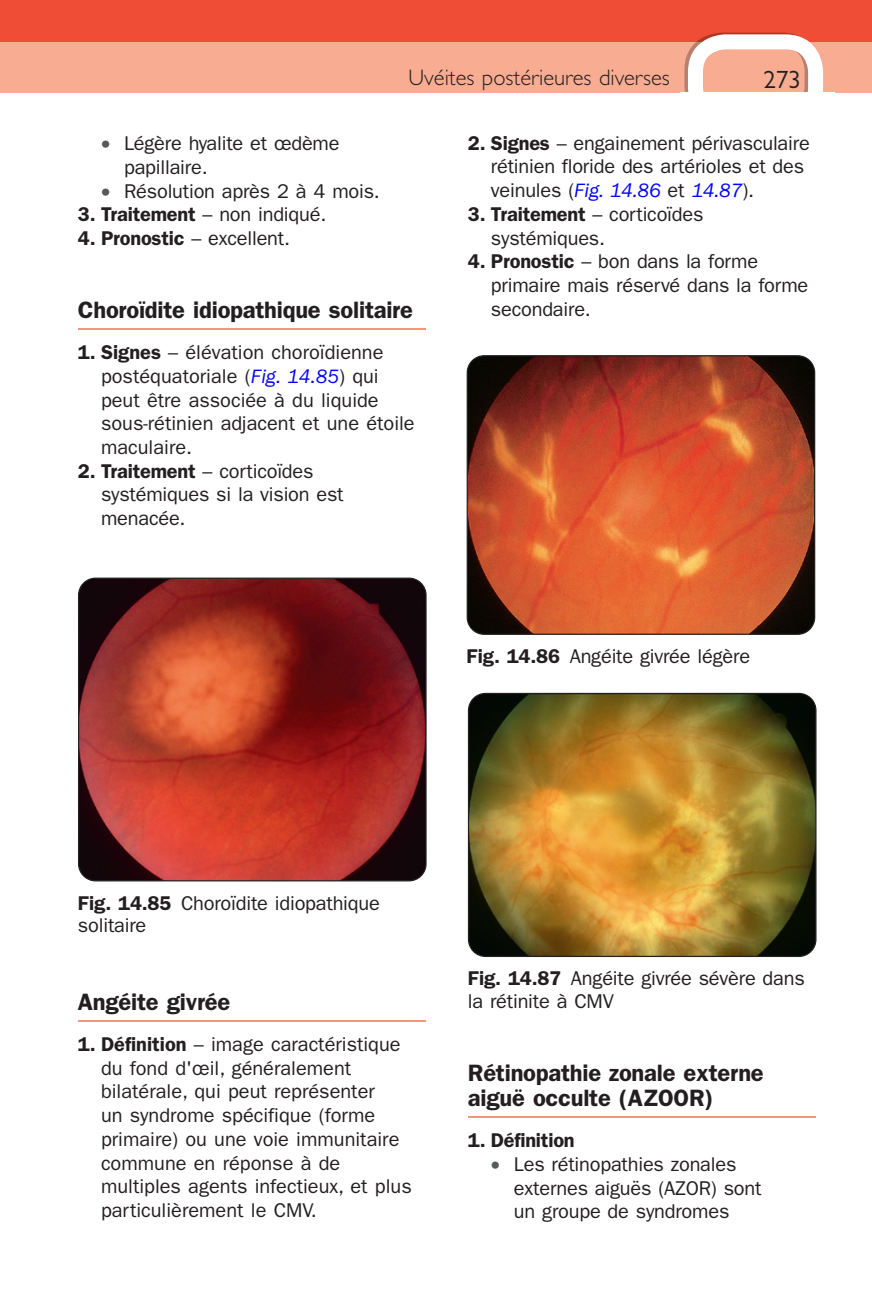
<style>
.page{position:relative;width:872px;height:1304px;background:#fff}
.page>*{position:absolute;margin:0;border:0;box-sizing:border-box;transform-origin:0 0}
.t1{font:25px "Gill Sans";color:#231f20}
.t2{font:600 23.75px/25.8px "Franklin Gothic";letter-spacing:-.01em;color:#231f20}
.t3{font:300 22.5px "Gill Sans";color:#231f20}
.t4{font:20px/23.8px "Franklin Gothic";letter-spacing:-.01em;color:#231f20}
.t5{font:600 20px "Franklin Gothic";letter-spacing:-.01em;color:#231f20}
.s1{color:#57585a}
.s2{font-weight:400}
.s3{font-weight:600}
.s4{font-style:italic;color:#00f}
</style>
<div class="page">
<div style="left:0;top:0;width:872px;height:92px;background:#ef4d35"></div>
<div style="left:0;top:42px;width:872px;height:50px;background:#f8ad92"></div>
<svg style="left:684px;top:33px;width:139px;height:59px"></svg>
<hr style="left:78px;top:328px;width:347px;height:2px;background:#f69578">
<hr style="left:78px;top:1020px;width:347px;height:2px;background:#f69578">
<hr style="left:468px;top:1116px;width:347px;height:2px;background:#f69578">
<img style="left:79px;top:578px;width:347px;height:303px">
<div style="left:78px;top:578px;width:348px;height:303px;border:1px solid #231f20;border-radius:17px"></div>
<img style="left:468px;top:357px;width:346px;height:277px">
<div style="left:466px;top:355px;width:349px;height:280px;border:1px solid #231f20;border-radius:17px"></div>
<img style="left:468px;top:693px;width:348px;height:263px">
<div style="left:468px;top:693px;width:348px;height:264px;border:1px solid #231f20;border-radius:17px"></div>
<p class="t3" style="left:408px;top:65px;width:263px">Uvéites postérieures diverses</p>
<p class="t1" style="left:763px;top:65px;width:39px">273</p>
<p class="t4" style="left:124px;top:132px;width:217px;text-indent:-23px"><span class="s1">•</span> Légère hyalite et œdème papillaire.</p>
<p class="t4" style="left:101px;top:179px;width:280px"><span class="s1">•</span> Résolution après 2 à 4 mois.</p>
<p class="t5" style="left:78px;top:203px;width:250px">3. Traitement <span class="s2">– non indiqué.</span></p>
<p class="t5" style="left:78px;top:226px;width:214px">4. Pronostic <span class="s2">– excellent.</span></p>
<p class="t2" style="left:78px;top:297px;width:336px">Choroïdite idiopathique solitaire</p>
<p class="t4" style="left:101px;top:341px;width:315px;text-indent:-23px"><span class="s3">1. Signes</span> – élévation choroïdienne postéquatoriale ( <span class="s4">Fig. 14.85</span> ) qui peut être associée à du liquide sous-rétinien adjacent et une étoile maculaire.</p>
<p class="t4" style="left:101px;top:459px;width:244px;text-indent:-23px"><span class="s3">2. Traitement</span> – corticoïdes systémiques si la vision est menacée.</p>
<p class="t4" style="left:491px;top:131px;width:320px;text-indent:-23px"><span class="s3">2. Signes</span> – engainement périvasculaire rétinien floride des artérioles et des veinules ( <span class="s4">Fig. 14.86</span> et <span class="s4">14.87</span> ).</p>
<p class="t4" style="left:491px;top:202px;width:214px;text-indent:-23px"><span class="s3">3. Traitement</span> – corticoïdes systémiques.</p>
<p class="t4" style="left:491px;top:250px;width:319px;text-indent:-23px"><span class="s3">4. Pronostic</span> – bon dans la forme primaire mais réservé dans la forme secondaire.</p>
<p class="t4" style="left:466px;top:644px;width:285px"><span class="s3">Fig. 14.86</span> Angéite givrée légère</p>
<p class="t4" style="left:78px;top:892px;width:303px;line-height:22.5px"><span class="s3">Fig. 14.85</span> Choroïdite idiopathique solitaire</p>
<p class="t2" style="left:78px;top:989px;width:154px">Angéite givrée</p>
<p class="t4" style="left:101px;top:1032px;width:312px;text-indent:-23px"><span class="s3">1. Définition</span> – image caractéristique du fond d'œil, généralement bilatérale, qui peut représenter<br>un syndrome spécifique (forme primaire) ou une voie immunitaire commune en réponse à de multiples agents infectieux, et plus particulièrement le CMV.</p>
<p class="t4" style="left:468px;top:967px;width:338px;line-height:22.5px"><span class="s3">Fig. 14.87</span> Angéite givrée sévère dans la rétinite à CMV</p>
<p class="t2" style="left:468px;top:1060px;width:297px">Rétinopathie zonale externe aiguë occulte (AZOOR)</p>
<p class="t5" style="left:468px;top:1128px;width:108px">1. Définition</p>
<p class="t4" style="left:514px;top:1152px;width:249px;text-indent:-23px"><span class="s1">•</span> Les rétinopathies zonales externes aiguës (AZOR) sont un groupe de syndromes</p>
</div>
